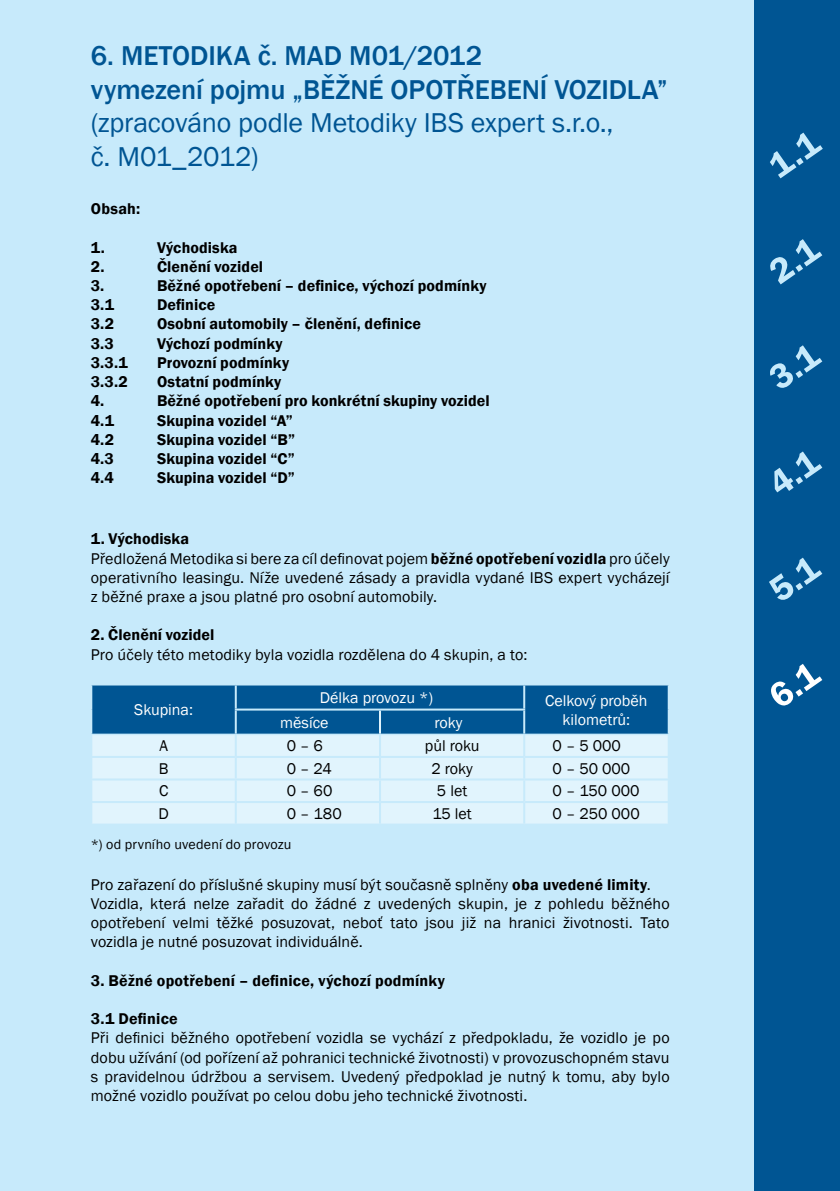
<style>
.page{position:relative;width:840px;height:1191px;background:#fff}
.page>*{position:absolute;margin:0;border:0;box-sizing:border-box;transform-origin:0 0}
.t1{font:500 28px/33.6px "Franklin Gothic";letter-spacing:-.005em;color:#005593}
.t2{font:28px/33.6px "Franklin Gothic";letter-spacing:-.01em;color:#005593}
.t3{font:16px/19.2px "Franklin Gothic";letter-spacing:.01em;color:#000}
.t4{font:600 16px/19.2px "Franklin Gothic";letter-spacing:.005em;color:#000}
.t5{font:16px "Franklin Gothic";color:#fff}
.t6{font:14px "Franklin Gothic";letter-spacing:.01em;color:#000}
.s1{font-family:"Franklin Gothic Demi";font-weight:400}
.s2{font-weight:600}
</style>
<div class="page">
<div style="left:0;top:0;width:839px;height:1191px;background:#c7eafb"></div>
<svg style="left:91px;top:685px;width:577px;height:138px"></svg>
<hr style="left:524px;top:733px;width:144px;height:2px;background:#c7eafb">
<hr style="left:236px;top:733px;width:144px;height:2px;background:#c7eafb">
<hr style="left:380px;top:733px;width:144px;height:2px;background:#c7eafb">
<div style="left:754px;top:0;width:85px;height:1191px;background:#005593"></div>
<h1 class="t1" style="left:91px;top:39px;width:578px">6. METODIKA č. MAD M01/2012<br>vymezení pojmu „BĚŽNÉ OPOTŘEBENÍ VOZIDLA”</h1>
<h1 class="t2" style="left:91px;top:107px;width:524px">(zpracováno podle Metodiky IBS expert s.r.o., č. M01_2012)</h1>
<p class="t4" style="left:91px;top:199px;width:51px">Obsah:</p>
<p class="t4" style="left:91px;top:238px;width:39px">1.<br>2.<br>3.<br>3.1<br>3.2<br>3.3<br>3.3.1<br>3.3.2<br>4<span class="s1">.<br></span>4.1<br>4.2<br>4.3<br>4.4</p>
<p class="t4" style="left:157px;top:238px;width:334px">Východiska<br>Členění vozidel<br>Běžné opotřebení – definice, výchozí podmínky<br>Definice<br>Osobní automobily – členění, definice<br>Výchozí podmínky<br>Provozní podmínky<br>Ostatní podmínky<br>Běžné opotřebení pro konkrétní skupiny vozidel<br>Skupina vozidel “A”<br>Skupina vozidel “B”<br>Skupina vozidel “C”<br>Skupina vozidel “D”</p>
<p class="t3" style="left:91px;top:530px;width:580px"><span class="s2">1. Východiska<br></span>Předložená Metodika si bere za cíl definovat pojem <span class="s2">běžné opotřebení vozidla</span> pro účely operativního leasingu. Níže uvedené zásady a pravidla vydané IBS expert vycházejí z běžné praxe a jsou platné pro osobní automobily.</p>
<p class="t4" style="left:91px;top:625px;width:125px">2. Členění vozidel</p>
<p class="t3" style="left:91px;top:645px;width:438px">Pro účely této metodiky byla vozidla rozdělena do 4 skupin, a to:</p>
<p class="t5" style="left:134px;top:700px;width:60px">Skupina:</p>
<p class="t5" style="left:320px;top:687px;width:115px">Délka provozu *)</p>
<p class="t5" style="left:545px;top:690px;width:104px">Celkový proběh</p>
<p class="t5" style="left:280px;top:712px;width:50px">měsíce</p>
<p class="t5" style="left:562px;top:709px;width:69px">kilometrů:</p>
<p class="t5" style="left:434px;top:712px;width:29px">roky</p>
<p class="t3" style="left:159px;top:736px;width:10px">A</p>
<p class="t3" style="left:287px;top:736px;width:38px">0 – 6</p>
<p class="t3" style="left:424px;top:736px;width:56px">půl roku</p>
<p class="t3" style="left:552px;top:736px;width:70px">0 – 5 000</p>
<p class="t3" style="left:159px;top:759px;width:11px">B</p>
<p class="t3" style="left:287px;top:759px;width:46px">0 – 24</p>
<p class="t3" style="left:431px;top:759px;width:43px">2 roky</p>
<p class="t3" style="left:552px;top:759px;width:79px">0 – 50 000</p>
<p class="t3" style="left:159px;top:782px;width:11px">C</p>
<p class="t3" style="left:287px;top:782px;width:47px">0 – 60</p>
<p class="t3" style="left:437px;top:782px;width:32px">5 let</p>
<p class="t3" style="left:552px;top:782px;width:88px">0 – 150 000</p>
<p class="t3" style="left:158px;top:804px;width:12px">D</p>
<p class="t3" style="left:287px;top:804px;width:56px">0 – 180</p>
<p class="t3" style="left:432px;top:804px;width:41px">15 let</p>
<p class="t3" style="left:552px;top:804px;width:89px">0 – 250 000</p>
<p class="t6" style="left:91px;top:836px;width:202px">*) od prvního uvedení do provozu</p>
<p class="t3" style="left:91px;top:875px;width:580px">Pro zařazení do příslušné skupiny musí být současně splněny <span class="s2">oba uvedené limity</span>.<br>Vozidla, která nelze zařadit do žádné z uvedených skupin, je z pohledu běžného opotřebení velmi těžké posuzovat, neboť tato jsou již na hranici životnosti. Tato vozidla je nutné posuzovat individuálně.</p>
<p class="t4" style="left:91px;top:971px;width:355px">3. Běžné opotřebení – definice, výchozí podmínky</p>
<p class="t4" style="left:91px;top:1009px;width:88px">3.1 Definice</p>
<p class="t3" style="left:91px;top:1028px;width:580px;text-align:justify">Při definici běžného opotřebení vozidla se vychází z předpokladu, že vozidlo je po dobu užívání (od pořízení až pohranici technické životnosti) v provozuschopném stavu s pravidelnou údržbou a servisem. Uvedený předpoklad je nutný k tomu, aby bylo možné vozidlo používat po celou dobu jeho technické životnosti.</p>
</div>
